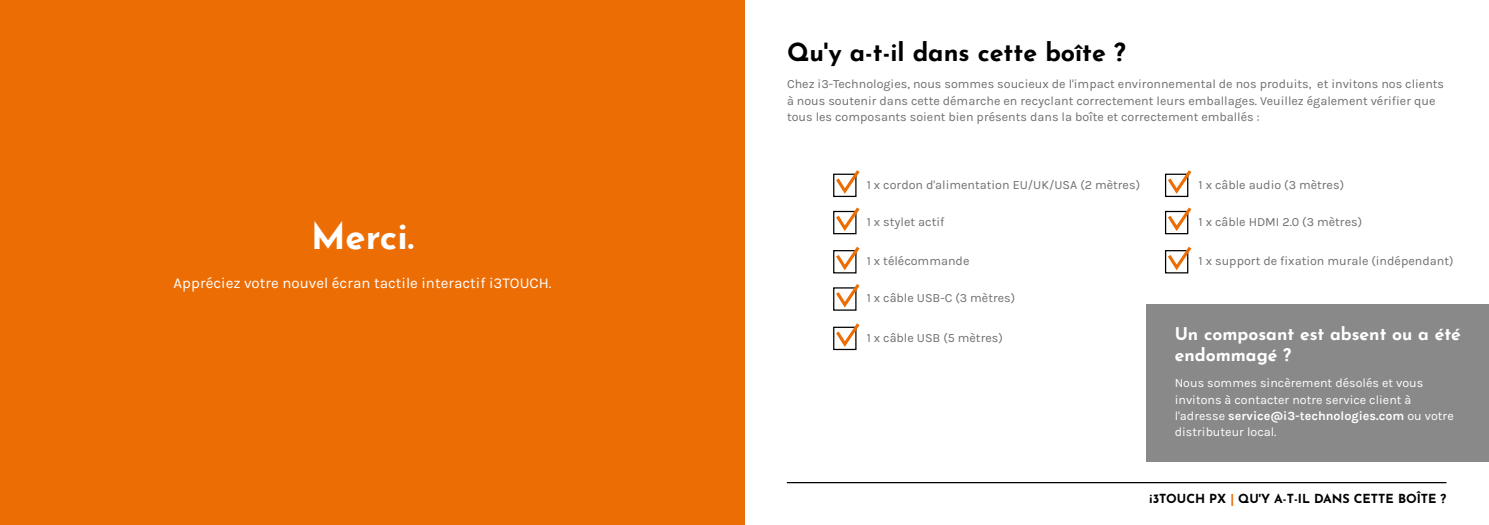
<style>
.page{position:relative;width:1489px;height:525px;background:#fff}
.page>*{position:absolute;margin:0;border:0;box-sizing:border-box;transform-origin:0 0}
.t1{font:700 36.38px "Josefin Sans";color:#fff}
.t2{font:700 25px "Josefin Sans";color:#000}
.t3{font:700 17.5px/21px "Josefin Sans";color:#fff}
.t4{font:15px "Karla";color:#fff}
.t5{font:12.5px/16.2px "Karla";color:#706f6f}
.t6{font:12.5px/16.2px "Karla";color:#fff}
.t7{font:700 12.5px "Josefin Sans";color:#000}
.s1{font-weight:700}
.s2{font-style:inherit}
.s3{color:#ed6d05}
</style>
<div class="page">
<hr style="left:786px;top:481px;width:660px;height:2px;background:#000">
<div style="left:0;top:0;width:744px;height:524px;background:#ed6d05"></div>
<div style="left:833px;top:173px;width:23px;height:24px;border:1px solid #000"></div>
<div style="left:1164px;top:173px;width:24px;height:24px;border:1px solid #000"></div>
<div style="left:833px;top:326px;width:23px;height:24px;border:1px solid #000"></div>
<svg style="left:833px;top:170px;width:27px;height:26px"></svg>
<svg style="left:1164px;top:170px;width:28px;height:26px"></svg>
<svg style="left:833px;top:246px;width:27px;height:27px"></svg>
<svg style="left:1165px;top:246px;width:27px;height:27px"></svg>
<svg style="left:833px;top:323px;width:27px;height:26px"></svg>
<svg style="left:833px;top:207px;width:27px;height:27px"></svg>
<svg style="left:1165px;top:207px;width:27px;height:27px"></svg>
<svg style="left:833px;top:284px;width:27px;height:26px"></svg>
<div style="left:1146px;top:304px;width:342px;height:157px;background:#898989"></div>
<h1 class="t1" style="left:311px;top:204px;width:104px">Merci.</h1>
<p class="t4" style="left:173px;top:275px;width:379px">Appréciez votre nouvel écran tactile interactif i3TOUCH.</p>
<h2 class="t2" style="left:787px;top:30px;width:340px">Qu'y a-t-il dans cette boîte ?</h2>
<p class="t5" style="left:787px;top:76px;width:658px">Chez i3-Technologies, nous sommes soucieux de l'impact environnemental de nos produits, et invitons nos clients à nous soutenir dans cette démarche en recyclant correctement leurs emballages. Veuillez également vérifier que tous les composants soient bien présents dans la boîte et correctement emballés :</p>
<p class="t5" style="left:866px;top:176px;width:275px">1 x cordon d'alimentation EU/UK/USA (2 mètres)</p>
<p class="t5" style="left:1198px;top:176px;width:147px">1 x câble audio (3 mètres)</p>
<p class="t5" style="left:866px;top:214px;width:79px">1 x stylet actif</p>
<p class="t5" style="left:1198px;top:214px;width:165px">1 x câble HDMI 2.0 (3 mètres)</p>
<p class="t5" style="left:866px;top:253px;width:104px">1 x télécommande</p>
<p class="t5" style="left:1198px;top:253px;width:256px">1 x support de fixation murale (indépendant)</p>
<p class="t5" style="left:866px;top:290px;width:150px">1 x câble USB-C (3 mètres)</p>
<p class="t5" style="left:866px;top:329px;width:138px">1 x câble USB (5 mètres)</p>
<h3 class="t3" style="left:1174px;top:320px;width:288px">Un composant est absent ou a été endommagé ?</h3>
<p class="t6" style="left:1174px;top:375px;width:280px">Nous sommes sincèrement désolés et vous invitons à contacter notre service client à l'adresse <span class="s1">service@i3-technologies.com</span> ou votre distributeur local.</p>
<p class="t7" style="left:1149px;top:487px;width:299px"><span class="s2">i3TOUCH PX</span> <span class="s3">|</span> QU'Y A-T-IL DANS CETTE BOÎTE ?</p>
</div>
